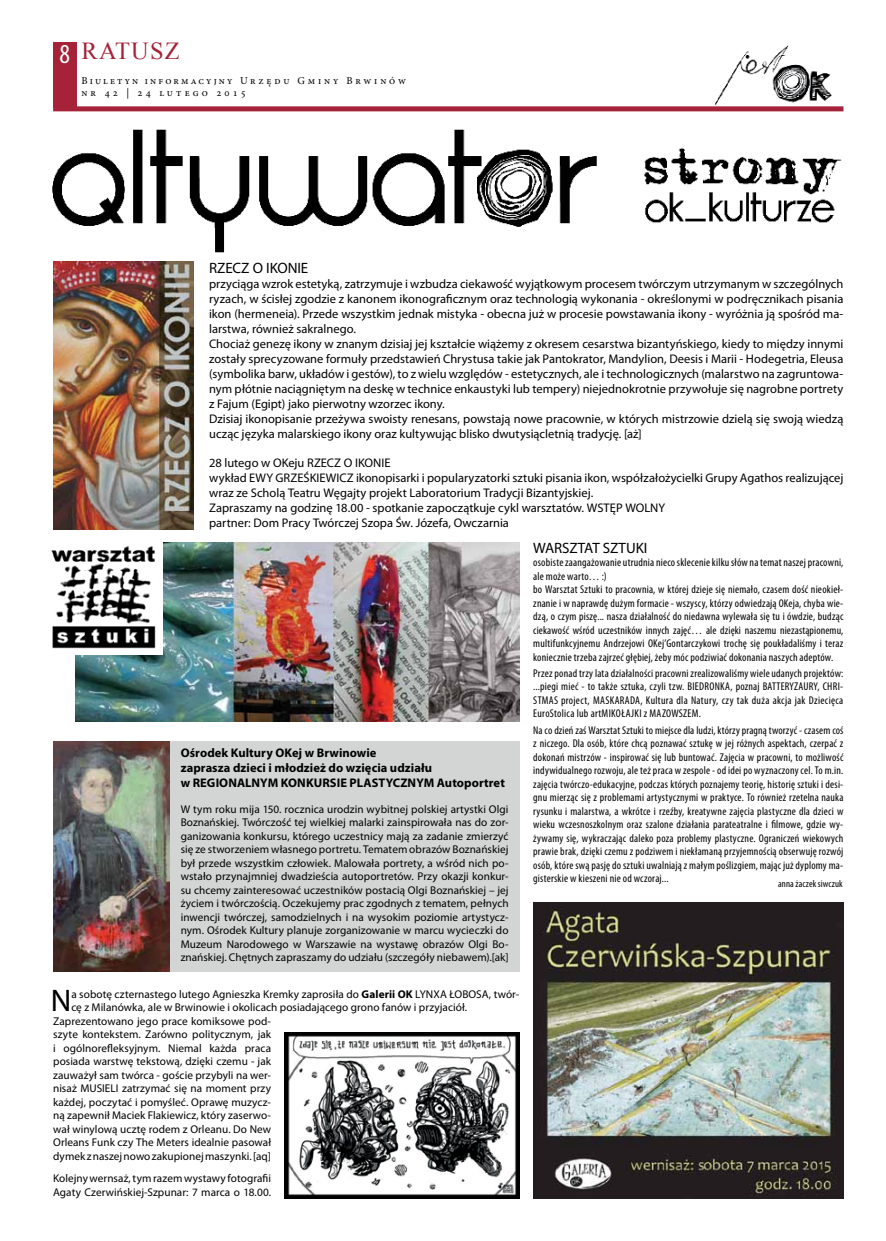
<style>
.page{position:relative;width:886px;height:1241px;background:#fff}
.page>*{position:absolute;margin:0;border:0;box-sizing:border-box;transform-origin:0 0}
.t1{font:31.25px "Myriad Pro";color:#000}
.t2{font:24.38px "Times New Roman";letter-spacing:.05em;color:#a52238}
.t3{font:15px "Myriad Pro";letter-spacing:-.005em;color:#000}
.t4{font:12.5px/15px "Myriad Pro";color:#000}
.t5{font:700 12.5px/15px "Myriad Pro";letter-spacing:.005em;color:#000}
.t6{font:condensed 11.25px/13.5px "Myriad Pro";letter-spacing:.015em;color:#000;text-align:justify}
.t7{font:11.25px/13.5px "Myriad Pro";letter-spacing:.005em;color:#000}
.t8{font:10.5px/12.6px "Minion Pro";letter-spacing:.265em;color:#000}
.t9{font:condensed 10px "Myriad Pro";letter-spacing:.01em;color:#000}
.s1{font-family:"Myriad Pro";font-stretch:condensed;font-size:27.5px;color:#fff}
.s2{font-weight:700}
</style>
<div class="page">
<div style="left:53px;top:43px;width:23px;height:65px;background:#a52238"></div>
<div style="left:53px;top:106px;width:790px;height:5px;background:#a52238"></div>
<img style="left:52px;top:129px;width:790px;height:124px">
<img style="left:715px;top:45px;width:117px;height:60px">
<img style="left:53px;top:262px;width:141px;height:267px">
<img style="left:75px;top:542px;width:444px;height:179px">
<img style="left:285px;top:1032px;width:234px;height:166px">
<img style="left:533px;top:902px;width:310px;height:296px">
<div style="left:53px;top:741px;width:466px;height:230px;background:#d2d5d4"></div>
<img style="left:53px;top:741px;width:116px;height:230px">
<img style="left:51px;top:542px;width:111px;height:112px">
<h2 class="t2" style="left:59px;top:35px;width:122px"><span class="s1">8</span> RATUSZ</h2>
<p class="t8" style="left:81px;top:74px;width:326px">Biuletyn informacyjny Urzędu Gminy Brwinów nr 42 | 24 lutego 2015</p>
<h3 class="t3" style="left:209px;top:258px;width:101px">RZECZ O IKONIE</h3>
<p class="t4" style="left:209px;top:276px;width:636px">przyciąga wzrok estetyką, zatrzymuje i wzbudza ciekawość wyjątkowym procesem twórczym utrzymanym w szczególnych ryzach, w ścisłej zgodzie z kanonem ikonograficznym oraz technologią wykonania - określonymi w podręcznikach pisania ikon (hermeneia). Przede wszystkim jednak mistyka - obecna już w procesie powstawania ikony - wyróżnia ją spośród ma&shy;larstwa, również sakralnego.<br>Chociaż genezę ikony w znanym dzisiaj jej kształcie wiążemy z okresem cesarstwa bizantyńskiego, kiedy to między innymi zostały sprecyzowane formuły przedstawień Chrystusa takie jak Pantokrator, Mandylion, Deesis i Marii - Hodegetria, Eleusa (symbolika barw, układów i gestów), to z wielu względów - estetycznych, ale i technologicznych (malarstwo na zagruntowa&shy;nym płótnie naciągniętym na deskę w technice enkaustyki lub tempery) niejednokrotnie przywołuje się nagrobne portrety z Fajum (Egipt) jako pierwotny wzorzec ikony.<br>Dzisiaj ikonopisanie przeżywa swoisty renesans, powstają nowe pracownie, w których mistrzowie dzielą się swoją wiedzą ucząc języka malarskiego ikony oraz kultywując blisko dwutysiącletnią tradycję. [aż]</p>
<p class="t4" style="left:209px;top:455px;width:636px">28 lutego w OKeju RZECZ O IKONIE<br>wykład EWY GRZEŚKIEWICZ ikonopisarki i popularyzatorki sztuki pisania ikon, współzałożycielki Grupy Agathos realizującej wraz ze Scholą Teatru Węgajty projekt Laboratorium Tradycji Bizantyjskiej.<br>Zapraszamy na godzinę 18.00 - spotkanie zapoczątkuje cykl warsztatów. WSTĘP WOLNY<br>partner: Dom Pracy Twórczej Szopa Św. Józefa, Owczarnia</p>
<h3 class="t3" style="left:533px;top:538px;width:116px">WARSZTAT SZTUKI</h3>
<p class="t6" style="left:533px;top:555px;width:312px;text-align:left">osobiste zaangażowanie utrudnia nieco sklecenie kilku słów na temat naszej pracowni, ale może warto… :)<br>bo Warsztat Sztuki to pracownia, w której dzieje się niemało, czasem dość nieokieł&shy;znanie i w naprawdę dużym formacie - wszyscy, którzy odwiedzają OKeja, chyba wie&shy;dzą, o czym piszę... nasza działalność do niedawna wylewała się tu i ówdzie, budząc ciekawość wśród uczestników innych zajęć… ale dzięki naszemu niezastąpionemu, multifunkcyjnemu Andrzejowi OKej’Gontarczykowi trochę się poukładaliśmy i teraz koniecznie trzeba zajrzeć głębiej, żeby móc podziwiać dokonania naszych adeptów.</p>
<p class="t6" style="left:533px;top:666px;width:312px">Przez ponad trzy lata działalności pracowni zrealizowaliśmy wiele udanych projektów: ...piegi mieć - to także sztuka, czyli tzw. BIEDRONKA, poznaj BATTERYZAURY, CHRI-STMAS project, MASKARADA, Kultura dla Natury, czy tak duża akcja jak Dziecięca EuroStolica lub artMIKOŁAJKI z MAZOWSZEM.</p>
<p class="t6" style="left:533px;top:723px;width:312px">Na co dzień zaś Warsztat Sztuki to miejsce dla ludzi, którzy pragną tworzyć - czasem coś z niczego. Dla osób, które chcą poznawać sztukę w jej różnych aspektach, czerpać z dokonań mistrzów - inspirować się lub buntować. Zajęcia w pracowni, to możliwość indywidualnego rozwoju, ale też praca w zespole - od idei po wyznaczony cel. To m.in. zajęcia twórczo-edukacyjne, podczas których poznajemy teorię, historię sztuki i desi&shy;gnu mierząc się z problemami artystycznymi w praktyce. To również rzetelna nauka rysunku i malarstwa, a wkrótce i rzeźby, kreatywne zajęcia plastyczne dla dzieci w wieku wczesnoszkolnym oraz szalone działania parateatralne i filmowe, gdzie wy&shy;żywamy się, wykraczając daleko poza problemy plastyczne. Ograniczeń wiekowych prawie brak, dzięki czemu z podziwem i niekłamaną przyjemnością obserwuję rozwój osób, które swą pasję do sztuki uwalniają z małym poślizgiem, mając już dyplomy ma&shy;gisterskie w kieszeni nie od wczoraj...</p>
<p class="t5" style="left:181px;top:745px;width:326px">Ośrodek Kultury OKej w Brwinowie<br>zaprasza dzieci i młodzież do wzięcia udziału<br>w REGIONALNYM KONKURSIE PLASTYCZNYM Autoportret</p>
<p class="t7" style="left:181px;top:801px;width:329px;text-align:justify">W tym roku mija 150. rocznica urodzin wybitnej polskiej artystki Olgi Boznańskiej. Twórczość tej wielkiej malarki zainspirowała nas do zor&shy;ganizowania konkursu, którego uczestnicy mają za zadanie zmierzyć się ze stworzeniem własnego portretu. Tematem obrazów Boznańskiej był przede wszystkim człowiek. Malowała portrety, a wśród nich po&shy;wstało przynajmniej dwadzieścia autoportretów. Przy okazji konkur&shy;su chcemy zainteresować uczestników postacią Olgi Boznańskiej – jej życiem i twórczością. Oczekujemy prac zgodnych z tematem, pełnych inwencji twórczej, samodzielnych i na wysokim poziomie artystycz&shy;nym. Ośrodek Kultury planuje zorganizowanie w marcu wycieczki do Muzeum Narodowego w Warszawie na wystawę obrazów Olgi Bo&shy;znańskiej. Chętnych zapraszamy do udziału (szczegóły niebawem).[ak]</p>
<p class="t9" style="left:778px;top:877px;width:66px">anna żaczek siwczuk</p>
<h1 class="t1" style="left:51px;top:981px;width:22px">N</h1>
<p class="t7" style="left:71px;top:986px;width:449px">a sobotę czternastego lutego Agnieszka Kremky zaprosiła do <span class="s2">Galerii OK</span> LYNXA ŁOBOSA, twór-</p>
<p class="t7" style="left:71px;top:1000px;width:397px">cę z Milanówka, ale w Brwinowie i okolicach posiadającego grono fanów i przyjaciół.</p>
<p class="t7" style="left:53px;top:1013px;width:219px">Zaprezentowano jego prace komiksowe pod-</p>
<p class="t7" style="left:53px;top:1027px;width:219px">szyte kontekstem. Zarówno politycznym, jak</p>
<p class="t7" style="left:53px;top:1040px;width:219px">i ogólnorefleksyjnym. Niemal każda praca</p>
<p class="t7" style="left:53px;top:1054px;width:219px">posiada warstwę tekstową, dzięki czemu - jak</p>
<p class="t7" style="left:53px;top:1067px;width:219px">zauważył sam twórca - goście przybyli na wer-</p>
<p class="t7" style="left:53px;top:1081px;width:219px">nisaż MUSIELI zatrzymać się na moment przy</p>
<p class="t7" style="left:53px;top:1094px;width:219px">każdej, poczytać i pomyśleć. Oprawę muzycz-</p>
<p class="t7" style="left:53px;top:1108px;width:219px">ną zapewnił Maciek Flakiewicz, który zaserwo-</p>
<p class="t7" style="left:53px;top:1121px;width:219px">wał winylową ucztę rodem z Orleanu. Do New</p>
<p class="t7" style="left:53px;top:1135px;width:219px">Orleans Funk czy The Meters idealnie pasował</p>
<p class="t7" style="left:53px;top:1148px;width:219px">dymek z naszej nowo zakupionej maszynki. [aq]</p>
<p class="t7" style="left:53px;top:1171px;width:219px">Kolejny wernsaż, tym razem wystawy fotografii<br>Agaty Czerwińskiej-Szpunar: 7 marca o 18.00.</p>
</div>
